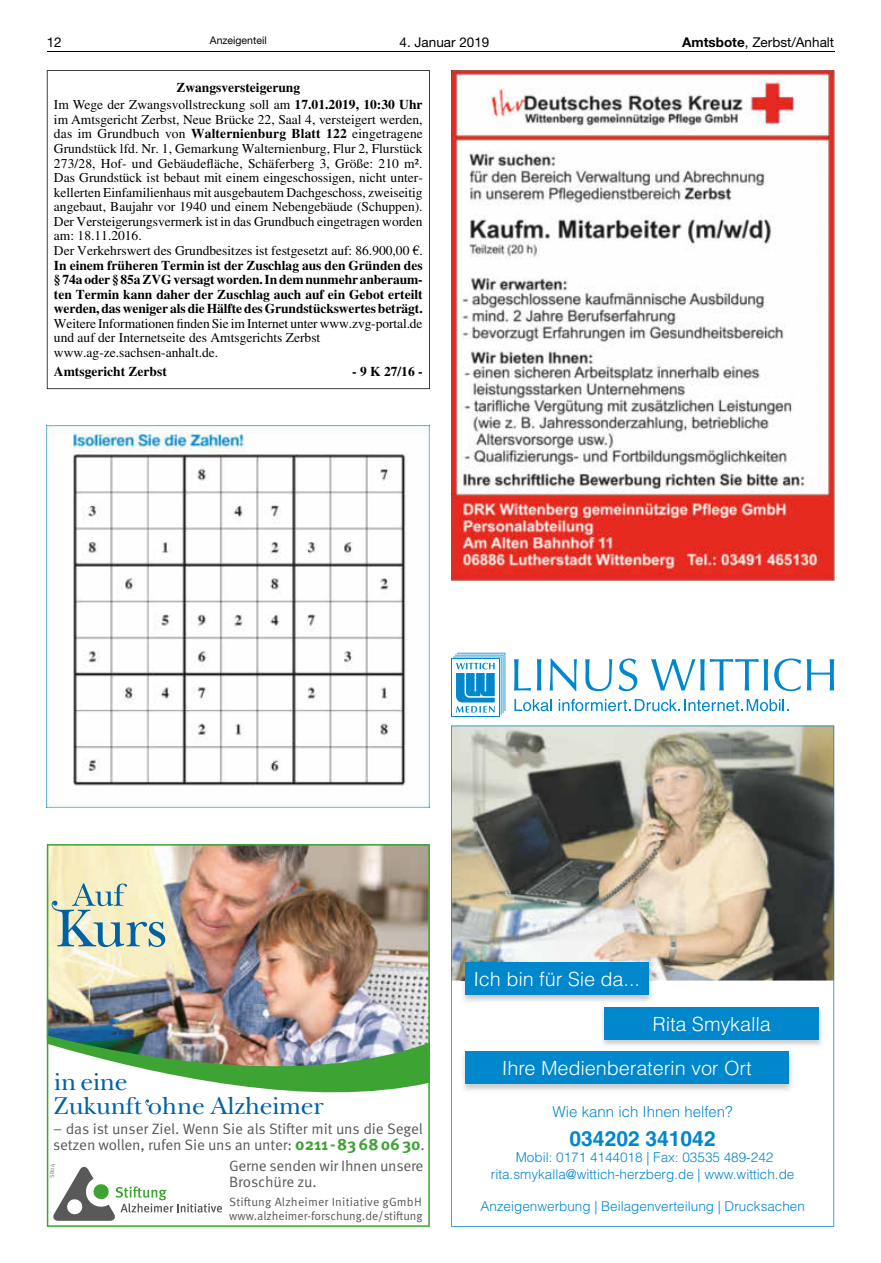
<style>
.page{position:relative;width:881px;height:1263px;background:#fff}
.page>*{position:absolute;margin:0;border:0;box-sizing:border-box;transform-origin:0 0}
.t1{font:25.35px/23.9px "New Baskerville Std";letter-spacing:-.015em;color:#0062a5}
.t2{font:700 21px "Helvetica LT";color:#0087cc}
.t3{font:300 19.5px "Helvetica LT";color:#fff}
.t4{font:15px/16.5px "Meta OT Norm";letter-spacing:-.015em;color:#595959}
.t5{font:300 15px "Helvetica LT";color:#0087cc}
.t6{font:13.5px/14.5px "Times LT";color:#000}
.t7{font:700 13.5px/14.5px "Times LT";letter-spacing:-.005em;color:#000;text-align:center}
.t8{font:300 13.5px/16.2px "Helvetica LT";color:#0087cc;text-align:center}
.t9{font:13.5px "Helvetica Neue LT";color:#000}
.t10{font:12px/13.5px "Meta OT Norm";letter-spacing:.005em;color:#595959}
.t11{font:10.5px "Helvetica Neue LT";color:#000}
.t12{font:6px "Meta OT Norm";color:#7b7b7a}
.s1{font-weight:700}
.s2{font-weight:400}
.s3{font-family:"Meta OT";font-weight:700;font-size:16.5px;color:#3da434}
</style>
<div class="page">
<hr style="left:47px;top:51px;width:786px;height:1px;background:#000">
<svg style="left:47px;top:70px;width:382px;height:319px"></svg>
<img style="left:451px;top:70px;width:382px;height:510px">
<svg style="left:514px;top:659px;width:16px;height:31px"></svg>
<svg style="left:537px;top:659px;width:4px;height:31px"></svg>
<svg style="left:549px;top:658px;width:27px;height:33px"></svg>
<svg style="left:585px;top:659px;width:27px;height:32px"></svg>
<svg style="left:618px;top:658px;width:19px;height:33px"></svg>
<svg style="left:651px;top:659px;width:116px;height:31px"></svg>
<svg style="left:774px;top:658px;width:26px;height:33px"></svg>
<svg style="left:806px;top:659px;width:27px;height:31px"></svg>
<div style="left:451px;top:658px;width:48px;height:59px;background:#0087cc"></div>
<div style="left:452px;top:659px;width:46px;height:57px;background:#fff"></div>
<svg style="left:453px;top:653px;width:52px;height:62px"></svg>
<svg style="left:514px;top:699px;width:37px;height:12px"></svg>
<svg style="left:558px;top:699px;width:230px;height:12px"></svg>
<img style="left:451px;top:725px;width:382px;height:502px">
<img style="left:600px;top:1006px;width:223px;height:42px">
<div style="left:604px;top:1007px;width:214px;height:32px;background:#0087cc"></div>
<img style="left:460px;top:962px;width:193px;height:42px">
<div style="left:465px;top:962px;width:183px;height:33px;background:#0087cc"></div>
<img style="left:460px;top:1051px;width:333px;height:42px">
<div style="left:465px;top:1051px;width:323px;height:33px;background:#0087cc"></div>
<img style="left:47px;top:425px;width:382px;height:383px">
<img style="left:47px;top:844px;width:382px;height:383px">
<p class="t9" style="left:47px;top:34px;width:17px">12</p>
<p class="t11" style="left:210px;top:34px;width:58px">Anzeigenteil</p>
<p class="t9" style="left:399px;top:34px;width:91px">4. Januar 2019</p>
<p class="t9" style="left:682px;top:34px;width:153px"><span class="s1">Amtsbote</span>, Zerbst/Anhalt</p>
<p class="t7" style="left:54px;top:79px;width:370px;line-height:16.6px">Zwangsversteigerung<br><span class="s2">Im Wege der Zwangsvollstreckung soll am</span> 17.01.2019, 10:30 Uhr</p>
<p class="t6" style="left:54px;top:112px;width:370px">im Amtsgericht Zerbst, Neue Brücke 22, Saal 4, versteigert werden, das im Grundbuch von <span class="s1">Walternienburg Blatt 122</span> eingetragene Grundstück lfd. Nr. 1, Gemarkung Walternienburg, Flur 2, Flurstück 273/28, Hof- und Gebäudefläche, Schäferberg 3, Größe: 210 m².<br>Das Grundstück ist bebaut mit einem eingeschossigen, nicht unter&shy;kellerten Einfamilienhaus mit ausgebautem Dachgeschoss, zweiseitig angebaut, Baujahr vor 1940 und einem Nebengebäude (Schuppen).<br>Der Versteigerungsvermerk ist in das Grundbuch eingetragen worden am: 18.11.2016.<br>Der Verkehrswert des Grundbesitzes ist festgesetzt auf: 86.900,00 €.</p>
<p class="t7" style="left:54px;top:257px;width:370px;text-align:justify">In einem früheren Termin ist der Zuschlag aus den Gründen des § 74a oder § 85a ZVG versagt worden. In dem nunmehr anberaum&shy;ten Termin kann daher der Zuschlag auch auf ein Gebot erteilt werden, das weniger als die Hälfte des Grundstückswertes beträgt.</p>
<p class="t6" style="left:54px;top:316px;width:370px">Weitere Informationen finden Sie im Internet unter www.zvg-portal.de und auf der Internetseite des Amtsgerichts Zerbst www.ag-ze.sachsen-anhalt.de.</p>
<p class="t7" style="left:54px;top:364px;width:114px">Amtsgericht Zerbst</p>
<p class="t7" style="left:352px;top:364px;width:72px">- 9 K 27/16 -</p>
<h1 class="t1" style="left:54px;top:1070px;width:271px">in eine<br>Zukunft ohne Alzheimer</h1>
<p class="t4" style="left:53px;top:1121px;width:373px">– das ist unser Ziel. Wenn Sie als Stifter mit uns die Segel setzen wollen, rufen Sie uns an unter: <span class="s3">0211-83680630</span>.</p>
<p class="t4" style="left:229px;top:1157px;width:196px">Gerne senden wir Ihnen unsere<br>Broschüre zu.</p>
<p class="t12" style="left:48px;top:1178px;width:15px;rotate:-90deg">SB04</p>
<p class="t10" style="left:229px;top:1196px;width:195px">Stiftung Alzheimer Initiative gGmbH www.alzheimer-forschung.de/stiftung</p>
<h3 class="t3" style="left:473px;top:967px;width:168px">Ich bin für Sie da...</h3>
<h3 class="t3" style="left:652px;top:1012px;width:120px">Rita Smykalla</h3>
<h3 class="t3" style="left:501px;top:1056px;width:251px">Ihre Medienberaterin vor Ort</h3>
<p class="t5" style="left:552px;top:1102px;width:182px">Wie kann ich Ihnen helfen?</p>
<h2 class="t2" style="left:569px;top:1126px;width:147px">034202 341042</h2>
<p class="t8" style="left:490px;top:1149px;width:305px">Mobil: 0171 4144018 | Fax: 03535 489-242 rita.smykalla@wittich-herzberg.de | www.wittich.de</p>
<p class="t8" style="left:480px;top:1198px;width:326px">Anzeigenwerbung | Beilagenverteilung | Drucksachen</p>
</div>
